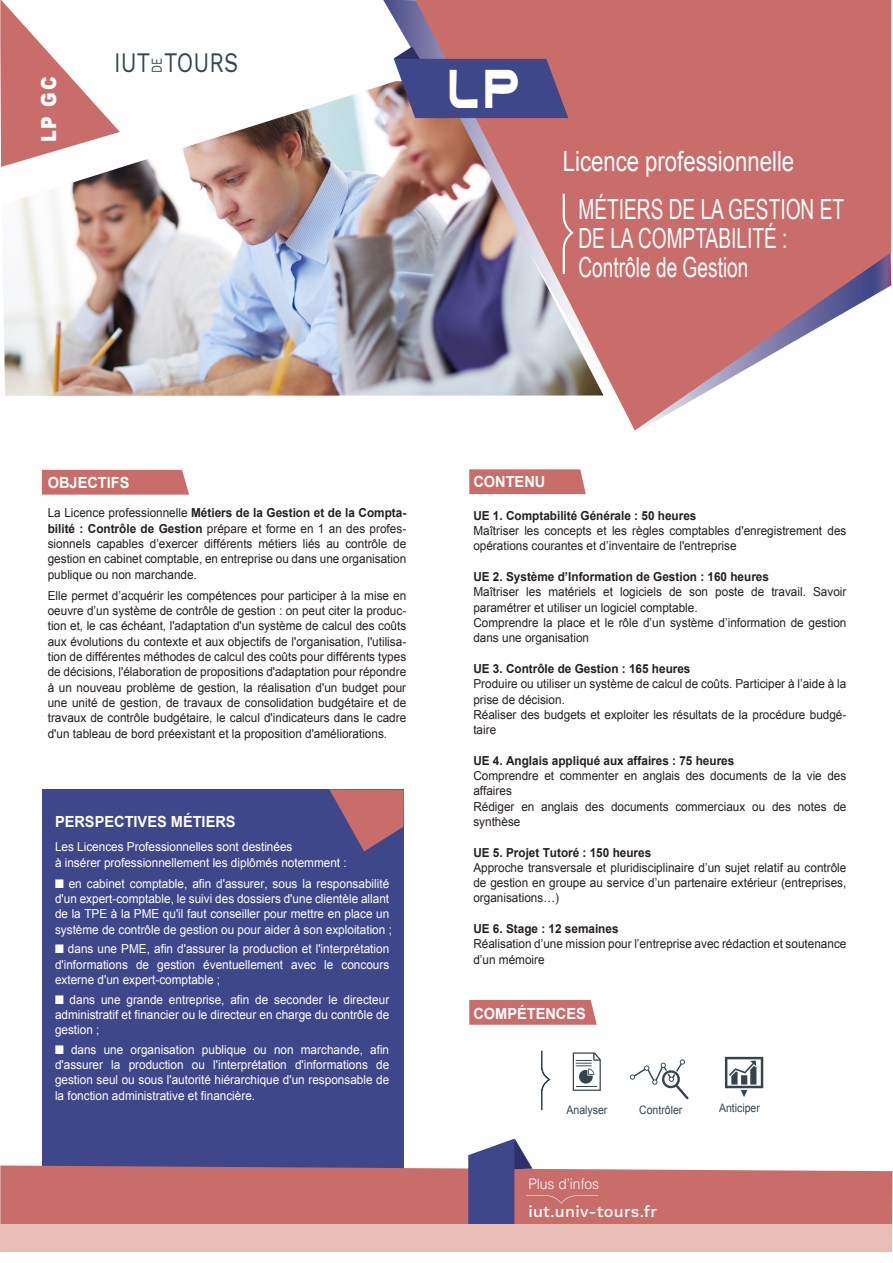
<style>
.page{position:relative;width:893px;height:1263px;background:#fff}
.page>*{position:absolute;margin:0;border:0;box-sizing:border-box;transform-origin:0 0}
.t1{font:61.05px "Birwood SSK";color:#fff;scale:.79 1}
.t2{font:27.75px/29.1px "Arial Narrow";color:#fff;scale:.84 1}
.t3{font:27.75px "Work Sans";color:#334550;scale:.8 1}
.t4{font:27.45px "Arial";color:#fff;scale:.81 1}
.t5{font:900 20.7px "Arial";color:#fff;scale:.85 1}
.t6{font:500 16.05px "Work Sans";letter-spacing:.02em;color:#fff}
.t7{font:700 15.3px "Arial";color:#fff;scale:.95 1}
.t8{font:14.7px "Work Sans";color:#334550;scale:.76 1}
.t9{font:300 14.55px "Helvetica";color:#fff;scale:.95 1}
.t10{font:12.45px/15.3px "Arial";color:#231f20;scale:.95 1}
.t11{font:12.45px/15.3px "Arial";color:#fff;text-align:justify;scale:.95 1}
.t12{font:700 12.45px "Arial";color:#231f20;scale:.95 1}
.t13{font:11.7px "Arial";color:#334550;scale:.9 1}
.s1{font-weight:700}
</style>
<div class="page">
<svg style="left:383px;top:0;width:253px;height:431px"></svg>
<div style="left:42px;top:789px;width:361px;height:417px;background:#3e4789"></div>
<img style="left:3px;top:81px;width:413px;height:315px">
<svg style="left:0;top:0;width:120px;height:167px"></svg>
<svg style="left:416px;top:0;width:475px;height:430px;background:#c6888a"></svg>
<svg style="left:329px;top:789px;width:75px;height:62px"></svg>
<svg style="left:393px;top:47px;width:175px;height:71px;background:#5f5486"></svg>
<div style="left:42px;top:470px;width:147px;height:25px;background:#c96d6a"></div>
<svg style="left:469px;top:469px;width:117px;height:25px;background:#cb7370"></svg>
<svg style="left:469px;top:1000px;width:128px;height:25px;background:#ca726f"></svg>
<svg style="left:562px;top:193px;width:13px;height:82px"></svg>
<svg style="left:0;top:1165px;width:892px;height:60px;background:#c97371"></svg>
<svg style="left:468px;top:1138px;width:130px;height:87px"></svg>
<div style="left:0;top:1225px;width:892px;height:27px;background:#e8bdb6"></div>
<svg style="left:541px;top:1050px;width:10px;height:61px"></svg>
<svg style="left:630px;top:1059px;width:59px;height:40px"></svg>
<svg style="left:573px;top:1052px;width:28px;height:39px"></svg>
<svg style="left:725px;top:1057px;width:38px;height:40px"></svg>
<h3 class="t5" style="left:37px;top:142px;width:78px;rotate:-90deg">LP GC</h3>
<h2 class="t3" style="left:114px;top:46px;width:46px">IUT</h2>
<p class="t8" style="left:148px;top:73px;width:21px;rotate:-90deg">DE</p>
<h2 class="t3" style="left:164px;top:46px;width:94px">TOURS</h2>
<h1 class="t1" style="left:450px;top:61px;width:91px">LP</h1>
<h3 class="t4" style="left:563px;top:146px;width:287px">Licence professionnelle</h3>
<h2 class="t2" style="left:578px;top:195px;width:318px">MÉTIERS DE LA GESTION ET<br>DE LA COMPTABILITÉ :<br>Contrôle de Gestion</h2>
<p class="t7" style="left:48px;top:472px;width:88px">OBJECTIFS</p>
<p class="t10" style="left:48px;top:505px;width:379px;text-align:justify">La Licence professionnelle <span class="s1">Métiers de la Gestion et de la Compta&shy;bilité : Contrôle de Gestion</span> prépare et forme en 1 an des profes&shy;sionnels capables d’exercer différents métiers liés au contrôle de gestion en cabinet comptable, en entreprise ou dans une organisation publique ou non marchande.</p>
<p class="t10" style="left:48px;top:588px;width:379px;text-align:justify">Elle permet d’acquérir les compétences pour participer à la mise en oeuvre d’un système de contrôle de gestion : on peut citer la produc&shy;tion et, le cas échéant, l'adaptation d'un système de calcul des coûts aux évolutions du contexte et aux objectifs de l'organisation, l'utilisa&shy;tion de différentes méthodes de calcul des coûts pour différents types de décisions, l'élaboration de propositions d'adaptation pour répondre à un nouveau problème de gestion, la réalisation d'un budget pour une unité de gestion, de travaux de consolidation budgétaire et de travaux de contrôle budgétaire, le calcul d'indicateurs dans le cadre d'un tableau de bord préexistant et la proposition d'améliorations.</p>
<p class="t7" style="left:55px;top:812px;width:192px">PERSPECTIVES MÉTIERS</p>
<p class="t11" style="left:55px;top:839px;width:309px">Les Licences Professionnelles sont destinées<br>à insérer professionnellement les diplômés notemment :</p>
<p class="t11" style="left:55px;top:876px;width:356px;text-align:left">■ en cabinet comptable, afin d'assurer, sous la responsabilité d'un expert-comptable, le suivi des dossiers d'une clientèle allant de la TPE à la PME qu'il faut conseiller pour mettre en place un système de contrôle de gestion ou pour aider à son exploitation ;</p>
<p class="t11" style="left:55px;top:941px;width:353px">■ dans une PME, afin d'assurer la production et l'interprétation d'informations de gestion éventuellement avec le concours externe d'un expert-comptable ;</p>
<p class="t11" style="left:55px;top:991px;width:353px">■ dans une grande entreprise, afin de seconder le directeur administratif et financier ou le directeur en charge du contrôle de gestion ;</p>
<p class="t11" style="left:55px;top:1042px;width:353px">■ dans une organisation publique ou non marchande, afin d'assurer la production ou l'interprétation d'informations de gestion seul ou sous l'autorité hiérarchique d'un responsable de la fonction administrative et financière.</p>
<p class="t7" style="left:473px;top:472px;width:77px">CONTENU</p>
<p class="t12" style="left:473px;top:507px;width:236px">UE 1. Comptabilité Générale : 50 heures</p>
<p class="t10" style="left:473px;top:523px;width:394px">Maîtriser les concepts et les règles comptables d'enregistrement des opérations courantes et d’inventaire de l'entreprise</p>
<p class="t12" style="left:473px;top:568px;width:313px">UE 2. Système d’Information de Gestion : 160 heures</p>
<p class="t10" style="left:473px;top:584px;width:394px">Maîtriser les matériels et logiciels de son poste de travail. Savoir paramétrer et utiliser un logiciel comptable.<br>Comprendre la place et le rôle d’un système d’information de gestion dans une organisation</p>
<p class="t12" style="left:473px;top:660px;width:230px">UE 3. Contrôle de Gestion : 165 heures</p>
<p class="t10" style="left:473px;top:676px;width:394px">Produire ou utiliser un système de calcul de coûts. Participer à l’aide à la prise de décision.<br>Réaliser des budgets et exploiter les résultats de la procédure budgé&shy;taire</p>
<p class="t12" style="left:473px;top:752px;width:276px">UE 4. Anglais appliqué aux affaires : 75 heures</p>
<p class="t10" style="left:473px;top:768px;width:394px">Comprendre et commenter en anglais des documents de la vie des affaires<br>Rédiger en anglais des documents commerciaux ou des notes de synthèse</p>
<p class="t12" style="left:473px;top:844px;width:189px">UE 5. Projet Tutoré : 150 heures</p>
<p class="t10" style="left:473px;top:860px;width:394px;text-align:justify">Approche transversale et pluridisciplinaire d’un sujet relatif au contrôle de gestion en groupe au service d’un partenaire extérieur (entreprises, organisations…)</p>
<p class="t12" style="left:473px;top:920px;width:154px">UE 6. Stage : 12 semaines</p>
<p class="t10" style="left:473px;top:936px;width:394px">Réalisation d’une mission pour l’entreprise avec rédaction et soutenance d’un mémoire</p>
<p class="t7" style="left:473px;top:1003px;width:120px">COMPÉTENCES</p>
<p class="t13" style="left:566px;top:1103px;width:47px">Analyser</p>
<p class="t13" style="left:639px;top:1103px;width:49px">Contrôler</p>
<p class="t13" style="left:719px;top:1101px;width:47px">Anticiper</p>
<p class="t9" style="left:528px;top:1175px;width:76px">Plus d’infos</p>
<p class="t6" style="left:528px;top:1202px;width:130px">iut.univ-tours.fr</p>
</div>
